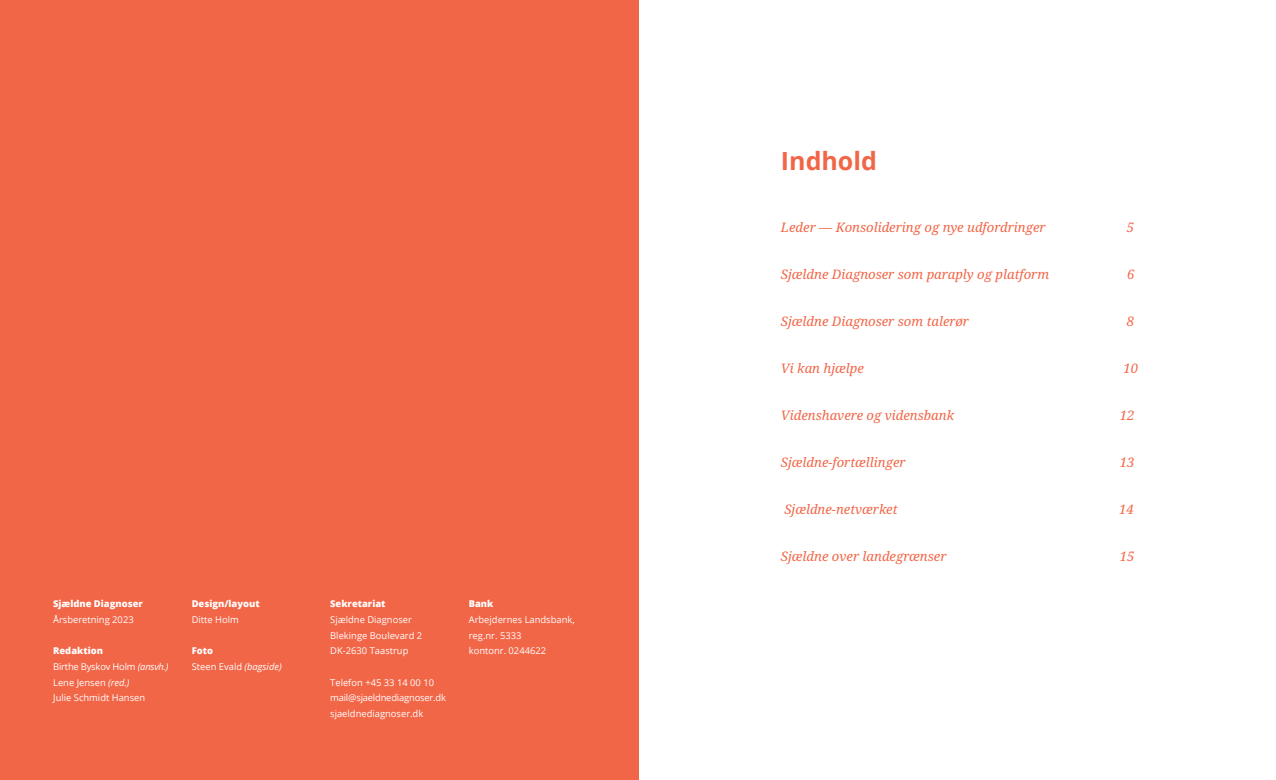
<style>
.page{position:relative;width:1276px;height:780px;background:#fff}
.page>*{position:absolute;margin:0;border:0;box-sizing:border-box;transform-origin:0 0}
.Rubrik_2020{font:700 25px "Open Sans";color:#f26648}
.Focus_text_10_12__rød{font:italic 13.12px "Noto Serif";color:#f26648}
.Kolofon{font:9.38px/15.6px "Open Sans";color:#fff}
.Kolofon-2{font:800 9.38px/15.6px "Open Sans";color:#fff}
.s1{font-weight:400}
.s2{font-weight:800}
.s3{font-style:italic}
</style>
<div class="page">
<div style="left:0;top:0;width:638px;height:780px;background:#f26648"></div>
<p class="Kolofon-2" style="left:53px;top:595px;width:91px">Sjældne Diagnoser<br><span class="s1">Årsberetning 2023</span></p>
<p class="Kolofon" style="left:53px;top:643px;width:117px"><span class="s2">Redaktion<br></span>Birthe Byskov Holm <span class="s3">(ansvh.)<br></span>Lene Jensen <span class="s3">(red.)<br></span>Julie Schmidt Hansen</p>
<p class="Kolofon-2" style="left:192px;top:595px;width:69px">Design/layout<br><span class="s1">Ditte Holm</span></p>
<p class="Kolofon" style="left:192px;top:643px;width:92px"><span class="s2">Foto<br></span>Steen Evald <span class="s3">(bagside)</span></p>
<p class="Kolofon" style="left:330px;top:596px;width:93px"><span class="s2">Sekretariat<br></span>Sjældne Diagnoser<br>Blekinge Boulevard 2<br>DK-2630 Taastrup</p>
<p class="Kolofon" style="left:330px;top:674px;width:117px">Telefon +45 33 14 00 10 mail@sjaeldnediagnoser.dk sjaeldnediagnoser.dk</p>
<p class="Kolofon" style="left:469px;top:596px;width:107px"><span class="s2">Bank<br></span>Arbejdernes Landsbank, reg.nr. 5333<br>kontonr. 0244622</p>
<p class="Rubrik_2020" style="left:781px;top:143px;width:97px">Indhold</p>
<p class="Focus_text_10_12__rød" style="left:781px;top:218px;width:266px">Leder — Konsolidering og nye udfordringer</p>
<p class="Focus_text_10_12__rød" style="left:1126px;top:218px;width:9px">5</p>
<p class="Focus_text_10_12__rød" style="left:781px;top:265px;width:270px">Sjældne Diagnoser som paraply og platform</p>
<p class="Focus_text_10_12__rød" style="left:1127px;top:265px;width:9px">6</p>
<p class="Focus_text_10_12__rød" style="left:781px;top:312px;width:190px">Sjældne Diagnoser som talerør</p>
<p class="Focus_text_10_12__rød" style="left:1126px;top:312px;width:9px">8</p>
<p class="Focus_text_10_12__rød" style="left:781px;top:359px;width:84px">Vi kan hjælpe</p>
<p class="Focus_text_10_12__rød" style="left:1123px;top:359px;width:16px">10</p>
<p class="Focus_text_10_12__rød" style="left:781px;top:406px;width:175px">Videnshavere og vidensbank</p>
<p class="Focus_text_10_12__rød" style="left:1120px;top:406px;width:16px">12</p>
<p class="Focus_text_10_12__rød" style="left:781px;top:453px;width:126px">Sjældne-fortællinger</p>
<p class="Focus_text_10_12__rød" style="left:1120px;top:453px;width:16px">13</p>
<p class="Focus_text_10_12__rød" style="left:784px;top:500px;width:115px">Sjældne-netværket</p>
<p class="Focus_text_10_12__rød" style="left:1119px;top:500px;width:16px">14</p>
<p class="Focus_text_10_12__rød" style="left:781px;top:546px;width:167px">Sjældne over landegrænser</p>
<p class="Focus_text_10_12__rød" style="left:1120px;top:546px;width:16px">15</p>
</div>
